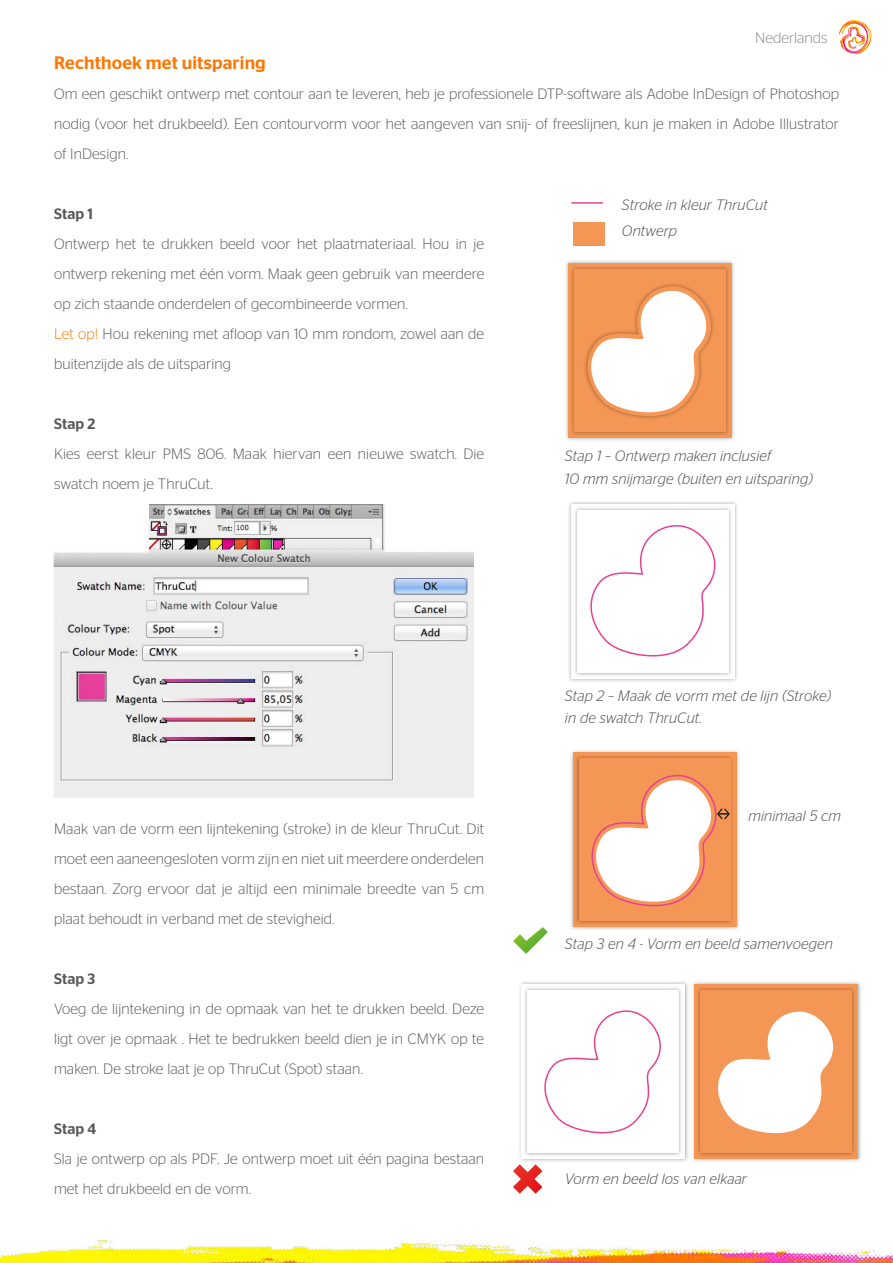
<style>
.page{position:relative;width:893px;height:1263px;background:#fff}
.page>*{position:absolute;margin:0;border:0;box-sizing:border-box;transform-origin:0 0}
.t1{font:500 18px "Stag Sans";letter-spacing:.01em;color:#ff7600}
.t2{font:300 15px/30px "Stag Sans";letter-spacing:.01em;color:#585858;text-align:justify}
.t3{font:italic 300 15px/22.5px "Stag Sans";letter-spacing:.01em;color:#4a4a49}
.t4{font:500 15px "Stag Sans";letter-spacing:.01em;color:#585858}
.t5{font:300 15px "Stag Sans";color:#888}
.s1{color:#ff7600}
</style>
<div class="page">
<img style="left:0;top:1240px;width:893px;height:23px">
<svg style="left:839px;top:20px;width:33px;height:34px"></svg>
<img style="left:53px;top:504px;width:421px;height:293px">
<div style="left:565px;top:260px;width:171px;height:182px;background:#000;opacity:.35"></div>
<div style="left:569px;top:263px;width:163px;height:175px;background:#f49655"></div>
<div style="left:570px;top:265px;width:159px;height:171px;background:#000;opacity:.35"></div>
<div style="left:574px;top:269px;width:151px;height:163px;background:#f49655"></div>
<div style="left:584px;top:282px;width:131px;height:138px;background:#000;opacity:.35"></div>
<svg style="left:513px;top:1164px;width:30px;height:30px"></svg>
<hr style="left:571px;top:202px;width:32px;height:2px;background:#e94190">
<div style="left:568px;top:501px;width:171px;height:182px;background:#000;opacity:.35"></div>
<div style="left:572px;top:505px;width:163px;height:174px;background:#fff"></div>
<div style="left:574px;top:507px;width:159px;height:170px;background:#eaeaea"></div>
<div style="left:518px;top:980px;width:171px;height:183px;background:#000;opacity:.35"></div>
<div style="left:522px;top:984px;width:163px;height:174px;background:#fff"></div>
<div style="left:524px;top:986px;width:159px;height:170px;background:#000;opacity:.35"></div>
<div style="left:528px;top:990px;width:151px;height:162px;background:#fff"></div>
<svg style="left:544px;top:1010px;width:117px;height:124px"></svg>
<svg style="left:584px;top:286px;width:129px;height:130px"></svg>
<div style="left:691px;top:980px;width:171px;height:183px;background:#000;opacity:.35"></div>
<div style="left:695px;top:984px;width:163px;height:174px;background:#f49655"></div>
<div style="left:697px;top:986px;width:159px;height:170px;background:#000;opacity:.35"></div>
<div style="left:701px;top:990px;width:151px;height:162px;background:#f49655"></div>
<svg style="left:718px;top:1012px;width:116px;height:121px"></svg>
<svg style="left:513px;top:927px;width:35px;height:27px"></svg>
<div style="left:573px;top:222px;width:32px;height:24px;background:#f49655"></div>
<div style="left:569px;top:749px;width:171px;height:182px;background:#000;opacity:.35"></div>
<div style="left:573px;top:753px;width:163px;height:174px;background:#f49655"></div>
<div style="left:575px;top:755px;width:159px;height:170px;background:#000;opacity:.35"></div>
<div style="left:579px;top:759px;width:151px;height:162px;background:#f49655"></div>
<svg style="left:568px;top:509px;width:165px;height:165px;background:#fdf9fb"></svg>
<svg style="left:591px;top:775px;width:139px;height:132px"></svg>
<p class="t5" style="left:755px;top:30px;width:74px">Nederlands</p>
<p class="t1" style="left:54px;top:52px;width:213px">Rechthoek met uitsparing</p>
<p class="t2" style="left:54px;top:79px;width:786px">Om een geschikt ontwerp met contour aan te leveren, heb je professionele DTP-software als Adobe InDesign of Photoshop nodig (voor het drukbeeld). Een contourvorm voor het aangeven van snij- of freeslijnen, kun je maken in Adobe Illustrator of InDesign.</p>
<p class="t4" style="left:54px;top:205px;width:41px">Stap 1</p>
<p class="t2" style="left:54px;top:229px;width:432px;text-align:left">Ontwerp het te drukken beeld voor het plaatmateriaal. Hou in je ontwerp rekening met één vorm. Maak geen gebruik van meerdere op zich staande onderdelen of gecombineerde vormen.<br><span class="s1">Let op!</span> Hou rekening met afloop van 10 mm rondom, zowel aan de buitenzijde als de uitsparing</p>
<p class="t4" style="left:54px;top:415px;width:43px">Stap 2</p>
<p class="t2" style="left:54px;top:439px;width:432px">Kies eerst kleur PMS 806. Maak hiervan een nieuwe swatch. Die swatch noem je ThruCut.</p>
<p class="t2" style="left:54px;top:814px;width:432px">Maak van de vorm een lijntekening (stroke) in de kleur ThruCut. Dit moet een aaneengesloten vorm zijn en niet uit meerdere onderdelen bestaan. Zorg ervoor dat je altijd een minimale breedte van 5 cm plaat behoudt in verband met de stevigheid.</p>
<p class="t4" style="left:54px;top:970px;width:43px">Stap 3</p>
<p class="t2" style="left:54px;top:994px;width:432px">Voeg de lijntekening in de opmaak van het te drukken beeld. Deze ligt over je opmaak . Het te bedrukken beeld dien je in CMYK op te maken. De stroke laat je op ThruCut (Spot) staan.</p>
<p class="t4" style="left:54px;top:1120px;width:44px">Stap 4</p>
<p class="t2" style="left:54px;top:1144px;width:432px">Sla je ontwerp op als PDF. Je ontwerp moet uit één pagina bestaan met het drukbeeld en de vorm.</p>
<p class="t3" style="left:622px;top:192px;width:148px;line-height:25.7px">Stroke in kleur ThruCut<br>Ontwerp</p>
<p class="t3" style="left:565px;top:444px;width:249px">Stap 1 – Ontwerp maken inclusief<br>10 mm snijmarge (buiten en uitsparing)</p>
<p class="t3" style="left:565px;top:684px;width:268px">Stap 2 – Maak de vorm met de lijn (Stroke) in de swatch ThruCut.</p>
<p class="t3" style="left:748px;top:804px;width:94px">minimaal 5 cm</p>
<p class="t3" style="left:565px;top:932px;width:269px">Stap 3 en 4 - Vorm en beeld samenvoegen</p>
<p class="t3" style="left:565px;top:1168px;width:184px">Vorm en beeld los van elkaar</p>
</div>
